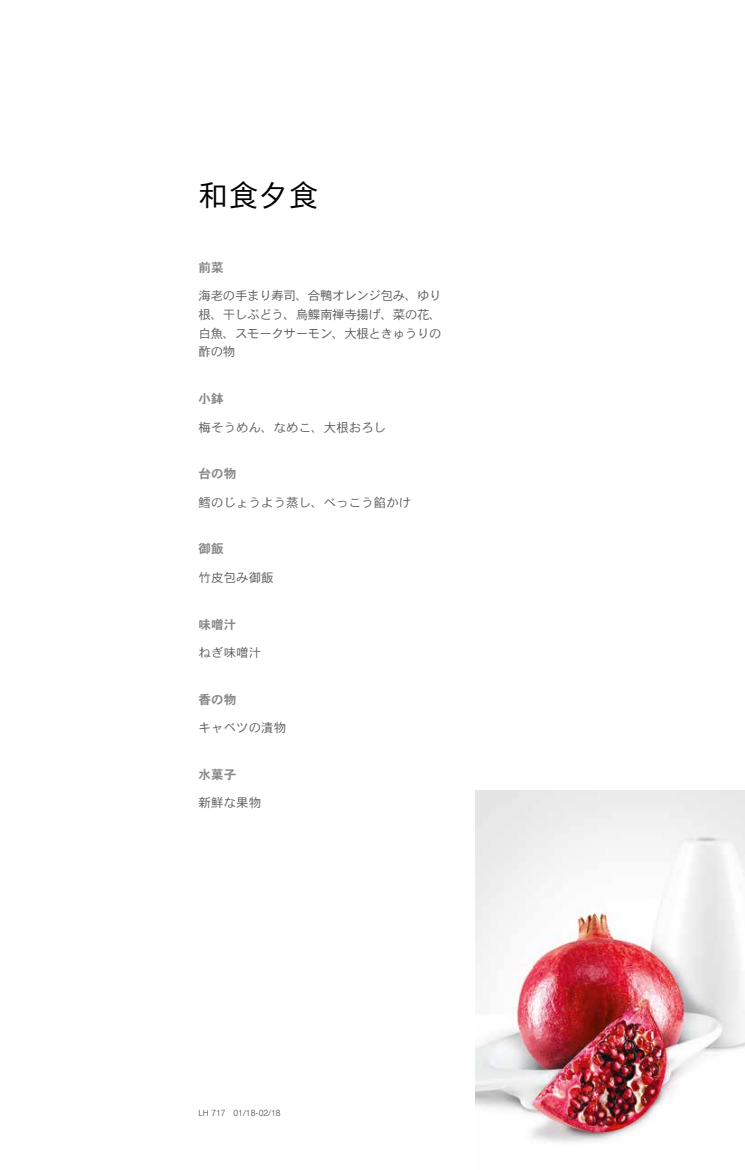
<style>
.page{position:relative;width:745px;height:1170px;background:#fff}
.page>*{position:absolute;margin:0;border:0;box-sizing:border-box;transform-origin:0 0}
.t1{font:30px "DFHS Gothic Std W3";color:#000}
.t2{font:12.5px/18.8px "DFHS Gothic Std W3";color:#5c5c5b;text-align:justify}
.t3{font:12.5px "DFHS Gothic Std W7";letter-spacing:.01em;color:#8a8989}
.t4{font:300 8.75px "Helvetica DLHCGH";color:#525251}
</style>
<div class="page">
<img style="left:475px;top:790px;width:269px;height:352px">
<h1 class="t1" style="left:198px;top:179px;width:121px">和食夕食</h1>
<p class="t3" style="left:198px;top:261px;width:27px">前菜</p>
<p class="t2" style="left:198px;top:286px;width:244px">海老の手まり寿司、合鴨オレンジ包み、ゆり根、干しぶどう、烏鰈南禅寺揚げ、菜の花、白魚、スモークサーモン、大根ときゅうりの酢の物</p>
<p class="t3" style="left:198px;top:392px;width:27px">小鉢</p>
<p class="t2" style="left:198px;top:417px;width:189px">梅そうめん、なめこ、大根おろし</p>
<p class="t3" style="left:198px;top:467px;width:39px">台の物</p>
<p class="t2" style="left:198px;top:492px;width:214px">鱈のじょうよう蒸し、べっこう餡かけ</p>
<p class="t3" style="left:198px;top:542px;width:27px">御飯</p>
<p class="t2" style="left:198px;top:567px;width:76px">竹皮包み御飯</p>
<p class="t3" style="left:198px;top:617px;width:39px">味噌汁</p>
<p class="t2" style="left:198px;top:642px;width:64px">ねぎ味噌汁</p>
<p class="t3" style="left:198px;top:692px;width:39px">香の物</p>
<p class="t2" style="left:198px;top:717px;width:89px">キャベツの漬物</p>
<p class="t3" style="left:198px;top:767px;width:39px">水菓子</p>
<p class="t2" style="left:198px;top:792px;width:64px">新鮮な果物</p>
<p class="t4" style="left:198px;top:1107px;width:83px">LH 717 01/18-02/18</p>
</div>
